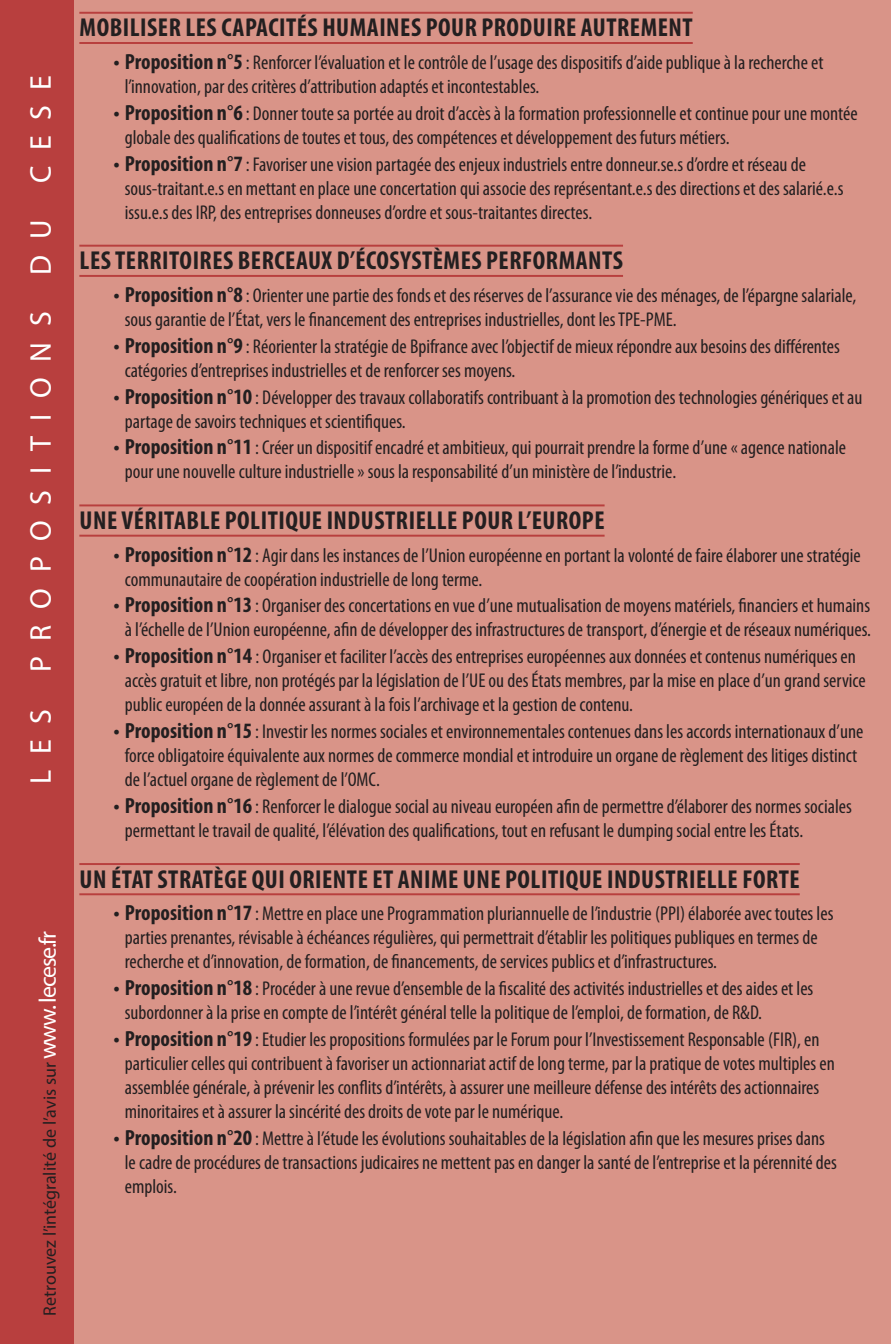
<style>
.page{position:relative;width:891px;height:1344px;background:#fff}
.page>*{position:absolute;margin:0;border:0;box-sizing:border-box;transform-origin:0 0}
.denomination_section{font:30px "Myriad Pro";letter-spacing:.52em;color:#fff}
.proposition_gros_tit{font:700 condensed 26px "Myriad Pro";letter-spacing:.02em;color:#231f20}
.t1{font:condensed 20px/24px "Myriad Pro";color:#231f20}
.proposition_alinéa{font:18px "Myriad Pro";color:#231f20}
.s1{font-size:24px;color:#fff}
.s2{font-weight:700;font-size:22px}
</style>
<div class="page">
<div style="left:74px;top:0;width:816px;height:1344px;background:#d99488"></div>
<hr style="left:79px;top:12px;width:613px;height:2px;background:#b83f3e">
<hr style="left:79px;top:42px;width:613px;height:2px;background:#b83f3e">
<hr style="left:79px;top:245px;width:543px;height:2px;background:#b83f3e">
<hr style="left:79px;top:275px;width:543px;height:2px;background:#b83f3e">
<hr style="left:79px;top:504px;width:525px;height:2px;background:#b83f3e">
<hr style="left:79px;top:535px;width:525px;height:2px;background:#b83f3e">
<hr style="left:79px;top:863px;width:720px;height:2px;background:#b83f3e">
<hr style="left:79px;top:893px;width:720px;height:2px;background:#b83f3e">
<div style="left:0;top:0;width:74px;height:1344px;background:#b83f3e"></div>
<p class="denomination_section" style="left:22px;top:783px;width:710px;rotate:-90deg">LES PROPOSITIONS DU CESE</p>
<p class="proposition_alinéa" style="left:39px;top:1315px;width:386px;rotate:-90deg">Retrouvez l’intégralité de l’avis sur <span class="s1">www. lecese.fr</span></p>
<p class="proposition_gros_tit" style="left:80px;top:12px;width:614px">MOBILISER LES CAPACITÉS HUMAINES POUR PRODUIRE AUTREMENT</p>
<p class="t1" style="left:125px;top:50px;width:699px;text-indent:-11px"><span class="s2">• Proposition n°5</span> : Renforcer l’évaluation et le contrôle de l’usage des dispositifs d’aide publique à la recherche et l’innovation, par des critères d’attribution adaptés et incontestables.</p>
<p class="t1" style="left:125px;top:101px;width:734px;text-indent:-11px"><span class="s2">• Proposition n°6</span> : Donner toute sa portée au droit d’accès à la formation professionnelle et continue pour une montée globale des qualifications de toutes et tous, des compétences et développement des futurs métiers.</p>
<p class="t1" style="left:125px;top:152px;width:720px;text-indent:-11px"><span class="s2">• Proposition n°7</span> : Favoriser une vision partagée des enjeux industriels entre donneur.se.s d’ordre et réseau de sous-traitant.e.s en mettant en place une concertation qui associe des représentant.e.s des directions et des salarié.e.s issu.e.s des IRP, des entreprises donneuses d’ordre et sous-traitantes directes.</p>
<p class="proposition_gros_tit" style="left:80px;top:244px;width:544px">LES TERRITOIRES BERCEAUX D’ÉCOSYSTÈMES PERFORMANTS</p>
<p class="t1" style="left:125px;top:283px;width:733px;text-indent:-11px"><span class="s2">• Proposition n°8</span> : Orienter une partie des fonds et des réserves de l’assurance vie des ménages, de l’épargne salariale, sous garantie de l’État, vers le financement des entreprises industrielles, dont les TPE-PME.</p>
<p class="t1" style="left:125px;top:334px;width:716px;text-indent:-11px"><span class="s2">• Proposition n°9</span> : Réorienter la stratégie de Bpifrance avec l’objectif de mieux répondre aux besoins des différentes catégories d’entreprises industrielles et de renforcer ses moyens.</p>
<p class="t1" style="left:125px;top:385px;width:739px;text-indent:-11px"><span class="s2">• Proposition n°10</span> : Développer des travaux collaboratifs contribuant à la promotion des technologies génériques et au partage de savoirs techniques et scientifiques.</p>
<p class="t1" style="left:125px;top:435px;width:722px;text-indent:-11px"><span class="s2">• Proposition n°11</span> : Créer un dispositif encadré et ambitieux, qui pourrait prendre la forme d’une « agence nationale pour une nouvelle culture industrielle » sous la responsabilité d’un ministère de l’industrie.</p>
<p class="proposition_gros_tit" style="left:80px;top:504px;width:526px">UNE VÉRITABLE POLITIQUE INDUSTRIELLE POUR L’EUROPE</p>
<p class="t1" style="left:125px;top:543px;width:737px;text-indent:-11px"><span class="s2">• Proposition n°12</span> : Agir dans les instances de l’Union européenne en portant la volonté de faire élaborer une stratégie communautaire de coopération industrielle de long terme.</p>
<p class="t1" style="left:113px;top:593px;width:758px;text-align:center"><span class="s2">• Proposition n°13</span> : Organiser des concertations en vue d’une mutualisation de moyens matériels, financiers et humains à l’échelle de l’Union européenne, afin de développer des infrastructures de transport, d’énergie et de réseaux numériques.</p>
<p class="t1" style="left:125px;top:644px;width:742px;text-indent:-11px"><span class="s2">• Proposition n°14</span> : Organiser et faciliter l’accès des entreprises européennes aux données et contenus numériques en accès gratuit et libre, non protégés par la législation de l’UE ou des États membres, par la mise en place d’un grand service public européen de la donnée assurant à la fois l’archivage et la gestion de contenu.</p>
<p class="t1" style="left:125px;top:719px;width:739px;text-indent:-11px"><span class="s2">• Proposition n°15</span> : Investir les normes sociales et environnementales contenues dans les accords internationaux d’une force obligatoire équivalente aux normes de commerce mondial et introduire un organe de règlement des litiges distinct de l’actuel organe de règlement de l’OMC.</p>
<p class="t1" style="left:125px;top:794px;width:728px;text-indent:-11px"><span class="s2">• Proposition n°16</span> : Renforcer le dialogue social au niveau européen afin de permettre d’élaborer des normes sociales permettant le travail de qualité, l’élévation des qualifications, tout en refusant le dumping social entre les États.</p>
<p class="proposition_gros_tit" style="left:80px;top:863px;width:721px">UN ÉTAT STRATÈGE QUI ORIENTE ET ANIME UNE POLITIQUE INDUSTRIELLE FORTE</p>
<p class="t1" style="left:125px;top:901px;width:709px;text-indent:-11px"><span class="s2">• Proposition n°17</span> : Mettre en place une Programmation pluriannuelle de l’industrie (PPI) élaborée avec toutes les parties prenantes, révisable à échéances régulières, qui permettrait d’établir les politiques publiques en termes de recherche et d’innovation, de formation, de financements, de services publics et d’infrastructures.</p>
<p class="t1" style="left:125px;top:976px;width:689px;text-indent:-11px"><span class="s2">• Proposition n°18</span> : Procéder à une revue d’ensemble de la fiscalité des activités industrielles et des aides et les subordonner à la prise en compte de l’intérêt général telle la politique de l’emploi, de formation, de R&amp;D.</p>
<p class="t1" style="left:125px;top:1027px;width:711px;text-indent:-11px"><span class="s2">• Proposition n°19</span> : Etudier les propositions formulées par le Forum pour l’Investissement Responsable (FIR), en particulier celles qui contribuent à favoriser un actionnariat actif de long terme, par la pratique de votes multiples en assemblée générale, à prévenir les conflits d’intérêts, à assurer une meilleure défense des intérêts des actionnaires minoritaires et à assurer la sincérité des droits de vote par le numérique.</p>
<p class="t1" style="left:125px;top:1126px;width:713px;text-indent:-11px"><span class="s2">• Proposition n°20</span> : Mettre à l’étude les évolutions souhaitables de la législation afin que les mesures prises dans le cadre de procédures de transactions judicaires ne mettent pas en danger la santé de l’entreprise et la pérennité des emplois.</p>
</div>
